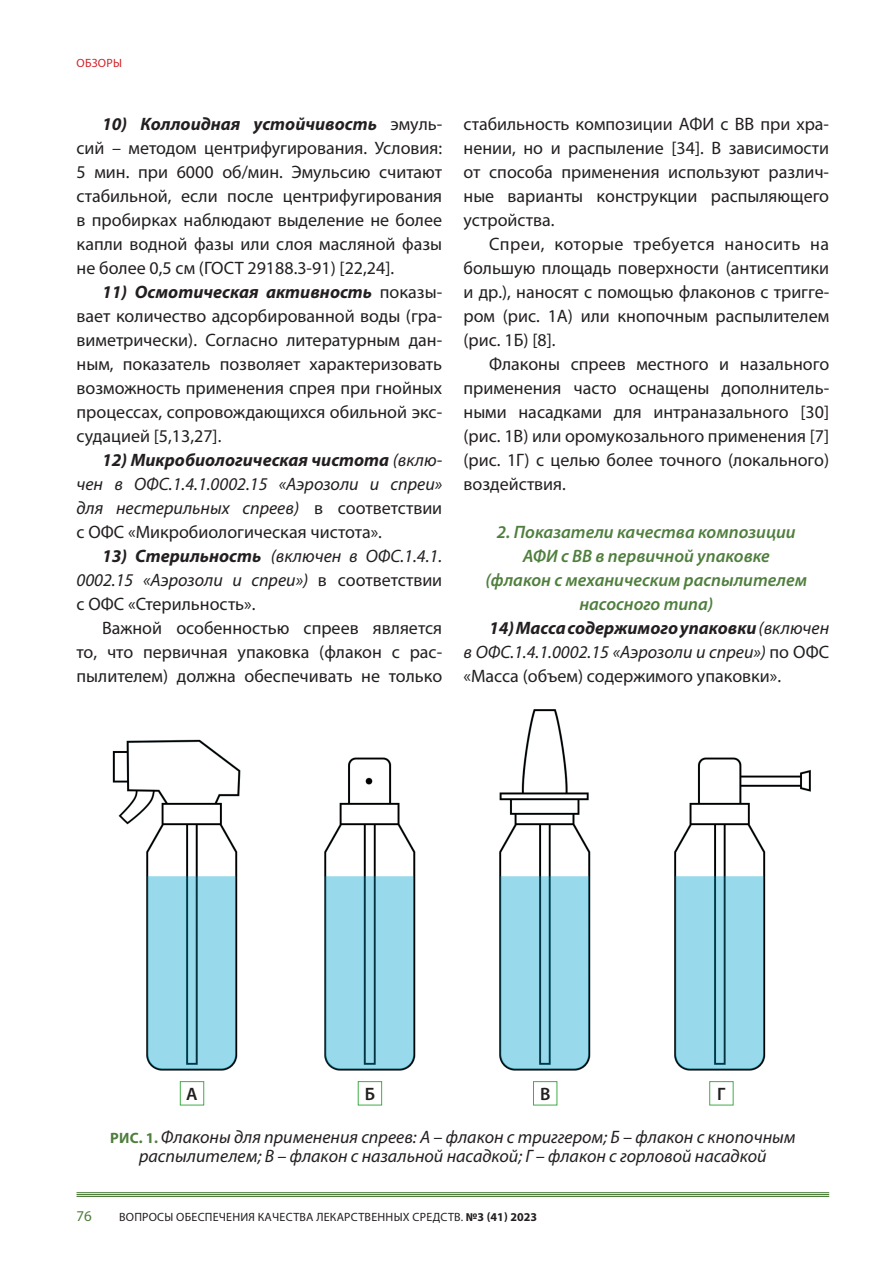
<style>
.page{position:relative;width:893px;height:1263px;background:#fff}
.page>*{position:absolute;margin:0;border:0;box-sizing:border-box;transform-origin:0 0}
.t1{font:18px/24px "Myriad Pro";color:#231f20;text-align:justify}
.t2{font:italic 18px/24px "Myriad Pro";color:#231f20;text-align:justify}
.t3{font:italic 600 18px/24px "Myriad Pro";color:#4f7e3d;text-align:center}
.t4{font:600 18px "Myriad Pro";color:#231f20}
.t5{font:15px "Myriad Pro";color:#4f7e3d}
.t6{font:12px "Myriad Pro";letter-spacing:.02em;color:#231f20}
.t7{font:12px "Myriad Pro";letter-spacing:.02em;color:#d1232a}
.s1{font-weight:700;font-style:italic}
.s2{font-weight:700}
.s3{font-style:normal}
.s4{font-weight:700;font-style:normal;font-size:15px;color:#4f7e3d}
</style>
<div class="page">
<hr style="left:77px;top:1192px;width:752px;height:1px;background:#4f7e3d">
<hr style="left:77px;top:1194px;width:752px;height:1px;background:#4f7e3d">
<hr style="left:77px;top:1196px;width:752px;height:1px;background:#4f7e3d">
<img style="left:112px;top:709px;width:699px;height:362px">
<div style="left:180px;top:1081px;width:24px;height:24px;border:1px solid #40ae49"></div>
<div style="left:533px;top:1081px;width:24px;height:24px;border:1px solid #40ae49"></div>
<div style="left:358px;top:1081px;width:24px;height:24px;border:1px solid #40ae49"></div>
<div style="left:709px;top:1081px;width:24px;height:24px;border:1px solid #40ae49"></div>
<p class="t7" style="left:77px;top:56px;width:47px">ОБЗОРЫ</p>
<p class="t1" style="left:77px;top:112px;width:367px;text-indent:26px"><span class="s1">10) Коллоидная устойчивость</span> эмуль&shy;сий – методом центрифугирования. Условия:<br>5 мин. при 6000 об/мин. Эмульсию считают стабильной, если после центрифугирования в пробирках наблюдают выделение не более капли водной фазы или слоя масляной фазы не более 0,5 см (ГОСТ 29188.3-91) [22,24].</p>
<p class="t1" style="left:77px;top:280px;width:367px;text-indent:26px"><span class="s1">11) Осмотическая активность</span> показы&shy;вает количество адсорбированной воды (гра&shy;виметрически). Согласно литературным дан&shy;ным, показатель позволяет характеризовать возможность применения спрея при гнойных процессах, сопровождающихся обильной экс&shy;судацией [5,13,27].</p>
<p class="t2" style="left:77px;top:448px;width:367px;text-indent:26px"><span class="s2">12) Микробиологическая чистота</span> (вклю&shy;чен в ОФС.1.4.1.0002.15 «Аэрозоли и спреи» для нестерильных спреев) <span class="s3">в соответствии с ОФС «Микробиологическая чистота».</span></p>
<p class="t2" style="left:77px;top:544px;width:367px;text-indent:26px"><span class="s2">13) Стерильность</span> (включен в ОФС.1.4.1.<br>0002.15 «Аэрозоли и спреи») <span class="s3">в соответствии с ОФС «Стерильность».</span></p>
<p class="t1" style="left:77px;top:616px;width:367px;text-indent:26px">Важной особенностью спреев является то, что первичная упаковка (флакон с рас&shy;пылителем) должна обеспечивать не только</p>
<p class="t1" style="left:463px;top:112px;width:367px">стабильность композиции АФИ с ВВ при хра&shy;нении, но и распыление [34]. В зависимости от способа применения используют различ&shy;ные варианты конструкции распыляющего устройства.</p>
<p class="t1" style="left:463px;top:232px;width:367px;text-indent:26px">Спреи, которые требуется наносить на большую площадь поверхности (антисептики и др.), наносят с помощью флаконов с тригге&shy;ром (рис. 1А) или кнопочным распылителем (рис. 1Б) [8].</p>
<p class="t1" style="left:463px;top:352px;width:367px;text-indent:26px">Флаконы спреев местного и назального применения часто оснащены дополнитель&shy;ными насадками для интраназального [30] (рис. 1В) или оромукозального применения [7] (рис. 1Г) с целью более точного (локального) воздействия.</p>
<p class="t3" style="left:485px;top:521px;width:323px">2. Показатели качества композиции<br>АФИ с ВВ в первичной упаковке<br>(флакон с механическим распылителем насосного типа)</p>
<p class="t2" style="left:463px;top:616px;width:367px;text-indent:26px"><span class="s2">14) Массасодержимогоупаковки</span>(включен в ОФС.1.4.1.0002.15 «Аэрозоли и спреи») <span class="s3">по ОФС «Масса (объем) содержимого упаковки».</span></p>
<p class="t4" style="left:186px;top:1084px;width:13px">А</p>
<p class="t4" style="left:365px;top:1084px;width:12px">Б</p>
<p class="t4" style="left:540px;top:1084px;width:12px">В</p>
<p class="t4" style="left:717px;top:1084px;width:10px">Г</p>
<p class="t5" style="left:77px;top:1207px;width:17px">76</p>
<p class="t2" style="left:110px;top:1127px;width:687px;line-height:19.5px;text-align:center"><span class="s4">РИС. 1.</span> Флаконы для применения спреев: А – флакон с триггером; Б – флакон с кнопочным распылителем; В – флакон с назальной насадкой; Г – флакон с горловой насадкой</p>
<p class="t6" style="left:119px;top:1209px;width:419px">ВОПРОСЫ ОБЕСПЕЧЕНИЯ КАЧЕСТВА ЛЕКАРСТВЕННЫХ СРЕДСТВ. <span class="s2">№3 (41) 2023</span></p>
</div>
